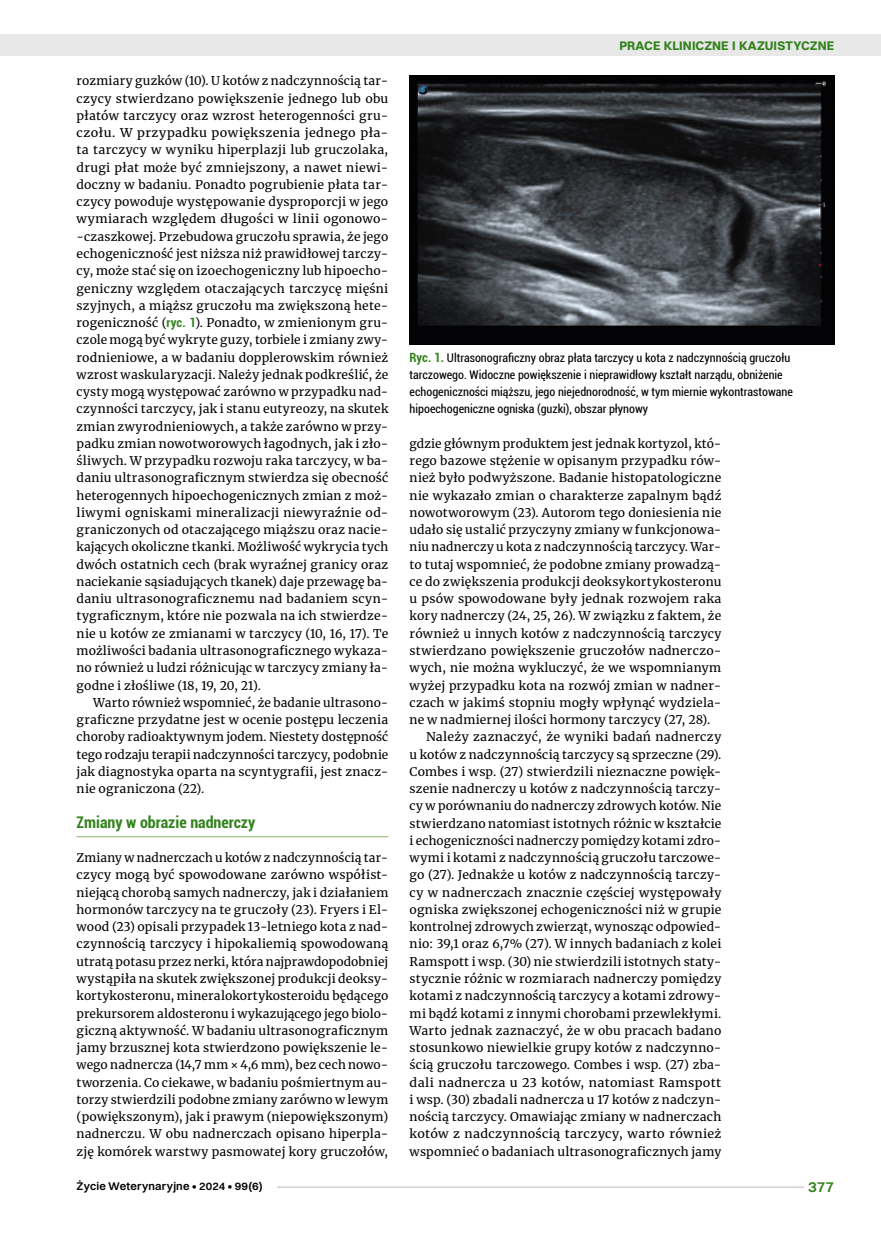
<style>
.page{position:relative;width:881px;height:1234px;background:#fff}
.page>*{position:absolute;margin:0;border:0;box-sizing:border-box;transform-origin:0 0}
.t1{font:700 condensed 16.05px "Roboto";color:#32821c}
.t2{font:600 15px "Switzer";color:#32821c}
.t3{font:700 12.6px "Switzer";letter-spacing:.005em;color:#32821c}
.t4{font:12px/17.2px "Merriweather";letter-spacing:.015em;color:#000;text-align:justify}
.t5{font:condensed 12px/17.2px "Roboto";color:#000}
.t6{font:12px "Merriweather";letter-spacing:.015em;color:#000;scale:1.04 1}
.t7{font:600 11.25px "Switzer";letter-spacing:.015em;color:#000}
.s1{font-family:"Roboto";font-weight:700;font-stretch:condensed;font-size:12.75px;color:#32821c}
.s2{font-weight:700;font-size:12.75px;color:#32821c}
</style>
<div class="page">
<hr style="left:77px;top:836px;width:311px;height:1px;background:#96ba7b">
<img style="left:411px;top:78px;width:420px;height:264px">
<div style="left:409px;top:76px;width:424px;height:268px;border:1px solid #000"></div>
<div style="left:0;top:35px;width:880px;height:21px;background:#e8e8e8"></div>
<hr style="left:268px;top:1186px;width:565px;height:1px;background:#d2d1d1">
<div style="left:804px;top:1178px;width:29px;height:15px;background:#fff"></div>
<div style="left:77px;top:1180px;width:199px;height:13px;background:#fff"></div>
<p class="t4" style="left:77px;top:72px;width:313px">rozmiary guzków (10). U kotów z nadczynnością tar&shy;czycy stwierdzano powiększenie jednego lub obu płatów tarczycy oraz wzrost heterogenności gru&shy;czołu. W przypadku powiększenia jednego pła&shy;ta tarczycy w wyniku hiperplazji lub gruczolaka, drugi płat może być zmniejszony, a nawet niewi&shy;doczny w badaniu. Ponadto pogrubienie płata tar&shy;czycy powoduje występowanie dysproporcji w jego wymiarach względem długości w linii ogonowo--czaszkowej. Przebudowa gruczołu sprawia, że jego echogeniczność jest niższa niż prawidłowej tarczy&shy;cy, może stać się on izoechogeniczny lub hipoecho&shy;geniczny względem otaczających tarczycę mięśni szyjnych, a miąższ gruczołu ma zwiększoną hete&shy;rogeniczność (<span class="s1">ryc. 1</span>). Ponadto, w zmienionym gru&shy;czole mogą być wykryte guzy, torbiele i zmiany zwy&shy;rodnieniowe, a w badaniu dopplerowskim również wzrost waskularyzacji. Należy jednak podkreślić, że cysty mogą występować zarówno w przypadku nad&shy;czynności tarczycy, jak i stanu eutyreozy, na skutek zmian zwyrodnieniowych, a także zarówno w przy&shy;padku zmian nowotworowych łagodnych, jak i zło&shy;śliwych. W przypadku rozwoju raka tarczycy, w ba&shy;daniu ultrasonograficznym stwierdza się obecność heterogennych hipoechogenicznych zmian z moż&shy;liwymi ogniskami mineralizacji niewyraźnie od&shy;graniczonych od otaczającego miąższu oraz nacie&shy;kających okoliczne tkanki. Możliwość wykrycia tych dwóch ostatnich cech (brak wyraźnej granicy oraz naciekanie sąsiadujących tkanek) daje przewagę ba&shy;daniu ultrasonograficznemu nad badaniem scyn&shy;tygraficznym, które nie pozwala na ich stwierdze&shy;nie u kotów ze zmianami w tarczycy (10, 16, 17). Te możliwości badania ultrasonograficznego wykaza&shy;no również u ludzi różnicując w tarczycy zmiany ła&shy;godne i złośliwe (18, 19, 20, 21).</p>
<p class="t4" style="left:77px;top:693px;width:313px;text-indent:16px">Warto również wspomnieć, że badanie ultrasono&shy;graficzne przydatne jest w ocenie postępu leczenia choroby radioaktywnym jodem. Niestety dostępność tego rodzaju terapii nadczynności tarczycy, podobnie jak diagnostyka oparta na scyntygrafii, jest znacz&shy;nie ograniczona (22).</p>
<h1 class="t1" style="left:77px;top:810px;width:180px">Zmiany w obrazie nadnerczy</h1>
<p class="t4" style="left:77px;top:848px;width:313px">Zmiany w nadnerczach u kotów z nadczynnością tar&shy;czycy mogą być spowodowane zarówno współist&shy;niejącą chorobą samych nadnerczy, jak i działaniem hormonów tarczycy na te gruczoły (23). Fryers i El&shy;wood (23) opisali przypadek 13-letniego kota z nad&shy;czynnością tarczycy i hipokaliemią spowodowaną utratą potasu przez nerki, która najprawdopodobniej wystąpiła na skutek zwiększonej produkcji deoksy&shy;kortykosteronu, mineralokortykosteroidu będącego prekursorem aldosteronu i wykazującego jego biolo&shy;giczną aktywność. W badaniu ultrasonograficznym jamy brzusznej kota stwierdzono powiększenie le&shy;wego nadnercza (14,7 mm × 4,6 mm), bez cech nowo&shy;tworzenia. Co ciekawe, w badaniu pośmiertnym au&shy;torzy stwierdzili podobne zmiany zarówno w lewym (powiększonym), jak i prawym (niepowiększonym) nadnerczu. W obu nadnerczach opisano hiperpla&shy;zję komórek warstwy pasmowatej kory gruczołów,</p>
<p class="t3" style="left:619px;top:37px;width:216px">PRACE KLINICZNE I KAZUISTYCZNE</p>
<p class="t5" style="left:409px;top:348px;width:384px"><span class="s2">Ryc. 1.</span> Ultrasonograficzny obraz płata tarczycy u kota z nadczynnością gruczołu tarczowego. Widoczne powiększenie i nieprawidłowy kształt narządu, obniżenie echogeniczności miąższu, jego niejednorodność, w tym miernie wykontrastowane hipoechogeniczne ogniska (guzki), obszar płynowy</p>
<p class="t4" style="left:409px;top:434px;width:313px">gdzie głównym produktem jest jednak kortyzol, któ-</p>
<p class="t4" style="left:409px;top:451px;width:313px">rego bazowe stężenie w opisanym przypadku rów-</p>
<p class="t4" style="left:409px;top:469px;width:313px">nież było podwyższone. Badanie histopatologiczne</p>
<p class="t4" style="left:409px;top:486px;width:313px">nie wykazało zmian o charakterze zapalnym bądź</p>
<p class="t4" style="left:409px;top:503px;width:313px">nowotworowym (23). Autorom tego doniesienia nie</p>
<p class="t4" style="left:409px;top:520px;width:313px">udało się ustalić przyczyny zmiany w funkcjonowa-</p>
<p class="t4" style="left:409px;top:538px;width:313px">niu nadnerczy u kota z nadczynnością tarczycy. War-</p>
<p class="t4" style="left:409px;top:555px;width:313px">to tutaj wspomnieć, że podobne zmiany prowadzą-</p>
<p class="t4" style="left:409px;top:572px;width:313px">ce do zwiększenia produkcji deoksykortykosteronu</p>
<p class="t4" style="left:409px;top:589px;width:313px">u psów spowodowane były jednak rozwojem raka</p>
<p class="t4" style="left:409px;top:607px;width:313px">kory nadnerczy (24, 25, 26). W związku z faktem, że</p>
<p class="t4" style="left:409px;top:624px;width:313px">również u innych kotów z nadczynnością tarczycy</p>
<p class="t4" style="left:409px;top:641px;width:313px">stwierdzano powiększenie gruczołów nadnerczo-</p>
<p class="t4" style="left:409px;top:658px;width:313px">wych, nie można wykluczyć, że we wspomnianym</p>
<p class="t4" style="left:409px;top:676px;width:313px">wyżej przypadku kota na rozwój zmian w nadner-</p>
<p class="t4" style="left:409px;top:693px;width:313px">czach w jakimś stopniu mogły wpłynąć wydziela-</p>
<p class="t4" style="left:409px;top:710px;width:302px">ne w nadmiernej ilości hormony tarczycy (27, 28).</p>
<p class="t4" style="left:426px;top:727px;width:296px">Należy zaznaczyć, że wyniki badań nadnerczy</p>
<p class="t4" style="left:409px;top:745px;width:313px">u kotów z nadczynnością tarczycy są sprzeczne (29).</p>
<p class="t4" style="left:409px;top:762px;width:313px">Combes i wsp. (27) stwierdzili nieznaczne powięk-</p>
<p class="t4" style="left:409px;top:779px;width:313px">szenie nadnerczy u kotów z nadczynnością tarczy-</p>
<p class="t4" style="left:409px;top:796px;width:313px">cy w porównaniu do nadnerczy zdrowych kotów. Nie</p>
<p class="t4" style="left:409px;top:814px;width:313px">stwierdzano natomiast istotnych różnic w kształcie</p>
<p class="t4" style="left:409px;top:831px;width:313px">i echogeniczności nadnerczy pomiędzy kotami zdro-</p>
<p class="t4" style="left:409px;top:848px;width:313px">wymi i kotami z nadczynnością gruczołu tarczowe-</p>
<p class="t4" style="left:409px;top:865px;width:313px">go (27). Jednakże u kotów z nadczynnością tarczy-</p>
<p class="t4" style="left:409px;top:883px;width:313px">cy w nadnerczach znacznie częściej występowały</p>
<p class="t4" style="left:409px;top:900px;width:313px">ogniska zwiększonej echogeniczności niż w grupie</p>
<p class="t4" style="left:409px;top:917px;width:313px">kontrolnej zdrowych zwierząt, wynosząc odpowied-</p>
<p class="t4" style="left:409px;top:934px;width:313px">nio: 39,1 oraz 6,7% (27). W innych badaniach z kolei</p>
<p class="t4" style="left:409px;top:952px;width:313px">Ramspott i wsp. (30) nie stwierdzili istotnych staty-</p>
<p class="t4" style="left:409px;top:969px;width:313px">stycznie różnic w rozmiarach nadnerczy pomiędzy</p>
<p class="t4" style="left:409px;top:986px;width:313px">kotami z nadczynnością tarczycy a kotami zdrowy-</p>
<p class="t4" style="left:409px;top:1003px;width:313px">mi bądź kotami z innymi chorobami przewlekłymi.</p>
<p class="t4" style="left:409px;top:1021px;width:313px">Warto jednak zaznaczyć, że w obu pracach badano</p>
<p class="t4" style="left:409px;top:1038px;width:313px">stosunkowo niewielkie grupy kotów z nadczynno-</p>
<p class="t4" style="left:409px;top:1055px;width:313px">ścią gruczołu tarczowego. Combes i wsp. (27) zba-</p>
<p class="t6" style="left:409px;top:1073px;width:301px">dali nadnercza u 23 kotów, natomiast Ramspott</p>
<p class="t4" style="left:409px;top:1090px;width:313px">i wsp. (30) zbadali nadnercza u 17 kotów z nadczyn-</p>
<p class="t4" style="left:409px;top:1107px;width:313px">nością tarczycy. Omawiając zmiany w nadnerczach</p>
<p class="t6" style="left:409px;top:1125px;width:301px">kotów z nadczynnością tarczycy, warto również</p>
<p class="t4" style="left:409px;top:1141px;width:313px">wspomnieć o badaniach ultrasonograficznych jamy</p>
<p class="t7" style="left:77px;top:1179px;width:187px">Życie Weterynaryjne • 2024 • 99(6)</p>
<p class="t2" style="left:807px;top:1177px;width:27px">377</p>
</div>
